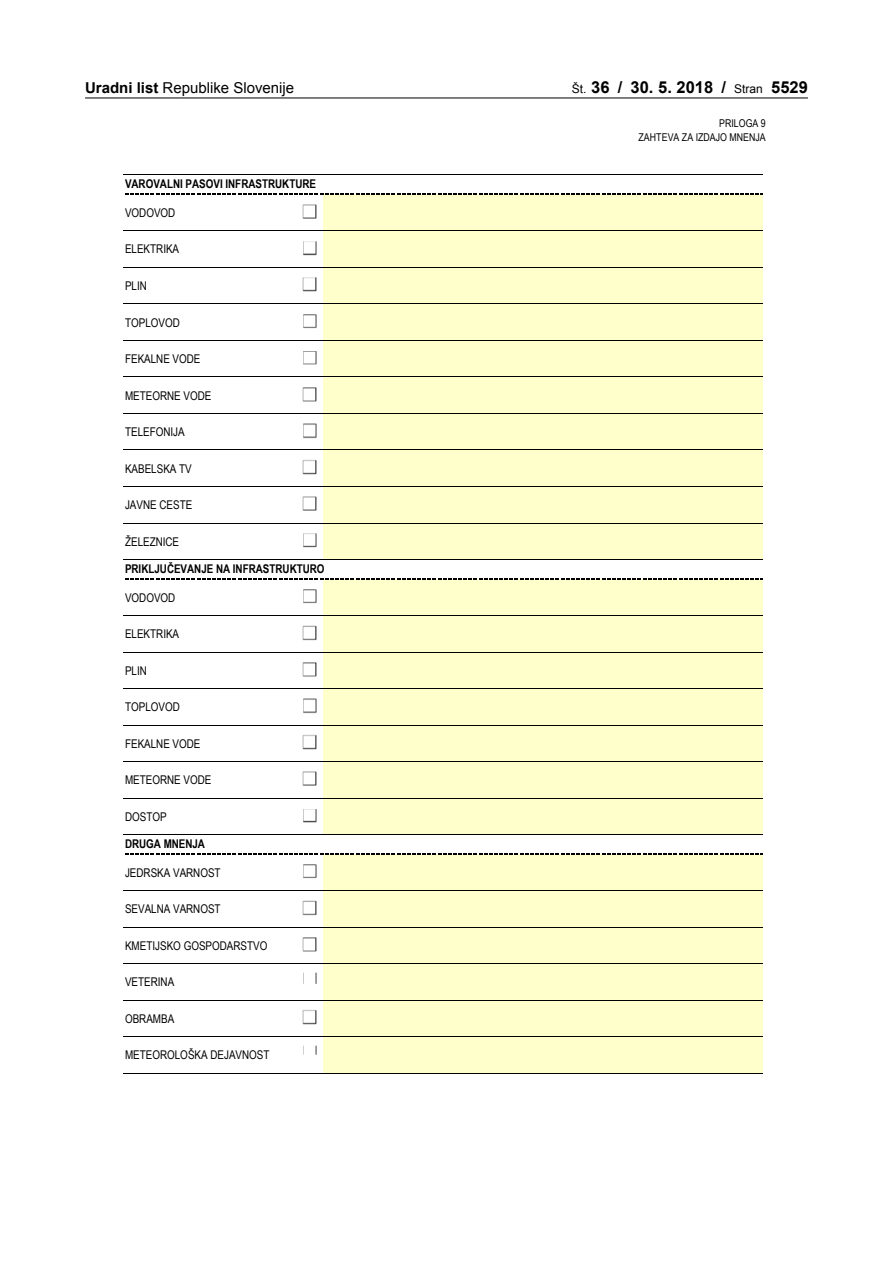
<style>
.page{position:relative;width:893px;height:1263px;background:#fff}
.page>*{position:absolute;margin:0;border:0;box-sizing:border-box;transform-origin:0 0}
.t1{font:700 16.5px "Arial";color:#000}
.t2{font:15px "Arial";color:#000}
.t3{font:12px "Arial Narrow";color:#000}
.t4{font:700 12px "Arial Narrow";letter-spacing:-.005em;color:#000}
.t5{font:10.8px/13.8px "Arial Narrow";letter-spacing:.005em;color:#000;text-align:right}
.s1{font-weight:700}
.s2{font-weight:400;font-size:12px}
</style>
<div class="page">
<hr style="left:85px;top:98px;width:723px;height:1px;background:#000">
<div style="left:323px;top:194px;width:439px;height:366px;background:#ffc"></div>
<div style="left:323px;top:579px;width:439px;height:256px;background:#ffc"></div>
<div style="left:323px;top:854px;width:439px;height:219px;background:#ffc"></div>
<hr style="left:123px;top:175px;width:639px;height:1px;background:#000">
<svg style="left:125px;top:194px;width:638px;height:1px"></svg>
<hr style="left:123px;top:231px;width:639px;height:1px;background:#000">
<hr style="left:123px;top:267px;width:639px;height:1px;background:#000">
<hr style="left:123px;top:304px;width:639px;height:1px;background:#000">
<hr style="left:123px;top:340px;width:639px;height:1px;background:#000">
<hr style="left:123px;top:377px;width:639px;height:1px;background:#000">
<hr style="left:123px;top:413px;width:639px;height:1px;background:#000">
<hr style="left:123px;top:450px;width:639px;height:1px;background:#000">
<hr style="left:123px;top:486px;width:639px;height:1px;background:#000">
<hr style="left:123px;top:523px;width:639px;height:1px;background:#000">
<hr style="left:123px;top:559px;width:639px;height:1px;background:#000">
<svg style="left:125px;top:578px;width:638px;height:1px"></svg>
<hr style="left:123px;top:615px;width:639px;height:1px;background:#000">
<hr style="left:123px;top:652px;width:639px;height:1px;background:#000">
<hr style="left:123px;top:688px;width:639px;height:1px;background:#000">
<hr style="left:123px;top:725px;width:639px;height:1px;background:#000">
<hr style="left:123px;top:761px;width:639px;height:1px;background:#000">
<hr style="left:123px;top:798px;width:639px;height:1px;background:#000">
<hr style="left:123px;top:834px;width:639px;height:1px;background:#000">
<svg style="left:125px;top:853px;width:638px;height:1px"></svg>
<hr style="left:123px;top:890px;width:639px;height:1px;background:#000">
<hr style="left:123px;top:927px;width:639px;height:1px;background:#000">
<hr style="left:123px;top:963px;width:639px;height:1px;background:#000">
<hr style="left:123px;top:1000px;width:639px;height:1px;background:#000">
<hr style="left:123px;top:1036px;width:639px;height:1px;background:#000">
<hr style="left:123px;top:1073px;width:639px;height:1px;background:#000">
<img style="left:302px;top:204px;width:15px;height:15px">
<img style="left:303px;top:241px;width:14px;height:14px">
<img style="left:302px;top:277px;width:15px;height:15px">
<img style="left:303px;top:314px;width:14px;height:14px">
<img style="left:303px;top:351px;width:14px;height:14px">
<img style="left:302px;top:387px;width:15px;height:14px">
<img style="left:303px;top:423px;width:14px;height:15px">
<img style="left:302px;top:459px;width:15px;height:15px">
<img style="left:302px;top:496px;width:15px;height:15px">
<img style="left:303px;top:533px;width:14px;height:15px">
<img style="left:303px;top:589px;width:14px;height:14px">
<img style="left:302px;top:625px;width:15px;height:15px">
<img style="left:302px;top:662px;width:15px;height:15px">
<img style="left:303px;top:698px;width:14px;height:15px">
<img style="left:302px;top:734px;width:15px;height:16px">
<img style="left:302px;top:771px;width:15px;height:15px">
<img style="left:303px;top:809px;width:14px;height:14px">
<img style="left:303px;top:864px;width:14px;height:15px">
<img style="left:302px;top:900px;width:15px;height:15px">
<img style="left:302px;top:937px;width:15px;height:15px">
<img style="left:303px;top:973px;width:14px;height:10px">
<img style="left:302px;top:1009px;width:15px;height:16px">
<img style="left:303px;top:1046px;width:14px;height:8px">
<p class="t2" style="left:85px;top:77px;width:211px"><span class="s1">Uradni list</span> Republike Slovenije</p>
<h1 class="t1" style="left:572px;top:75px;width:237px"><span class="s2">Št.</span> 36 / 30. 5. 2018 / <span class="s2">Stran</span> 5529</h1>
<p class="t5" style="left:638px;top:116px;width:129px">PRILOGA 9<br>ZAHTEVA ZA IZDAJO MNENJA</p>
<p class="t4" style="left:125px;top:175px;width:193px">VAROVALNI PASOVI INFRASTRUKTURE</p>
<p class="t3" style="left:125px;top:204px;width:52px">VODOVOD</p>
<p class="t3" style="left:125px;top:240px;width:56px">ELEKTRIKA</p>
<p class="t3" style="left:125px;top:277px;width:23px">PLIN</p>
<p class="t3" style="left:125px;top:313px;width:56px">TOPLOVOD</p>
<p class="t3" style="left:125px;top:350px;width:77px">FEKALNE VODE</p>
<p class="t3" style="left:125px;top:386px;width:88px">METEORNE VODE</p>
<p class="t3" style="left:125px;top:423px;width:61px">TELEFONIJA</p>
<p class="t3" style="left:125px;top:460px;width:68px">KABELSKA TV</p>
<p class="t3" style="left:125px;top:496px;width:69px">JAVNE CESTE</p>
<p class="t3" style="left:125px;top:533px;width:56px">ŽELEZNICE</p>
<p class="t4" style="left:125px;top:560px;width:201px">PRIKLJUČEVANJE NA INFRASTRUKTURO</p>
<p class="t3" style="left:125px;top:589px;width:52px">VODOVOD</p>
<p class="t3" style="left:125px;top:625px;width:56px">ELEKTRIKA</p>
<p class="t3" style="left:125px;top:662px;width:23px">PLIN</p>
<p class="t3" style="left:125px;top:698px;width:56px">TOPLOVOD</p>
<p class="t3" style="left:125px;top:735px;width:77px">FEKALNE VODE</p>
<p class="t3" style="left:125px;top:771px;width:88px">METEORNE VODE</p>
<p class="t3" style="left:125px;top:808px;width:43px">DOSTOP</p>
<p class="t4" style="left:125px;top:835px;width:82px">DRUGA MNENJA</p>
<p class="t3" style="left:125px;top:864px;width:97px">JEDRSKA VARNOST</p>
<p class="t3" style="left:125px;top:900px;width:97px">SEVALNA VARNOST</p>
<p class="t3" style="left:125px;top:937px;width:144px">KMETIJSKO GOSPODARSTVO</p>
<p class="t3" style="left:125px;top:973px;width:51px">VETERINA</p>
<p class="t3" style="left:125px;top:1010px;width:51px">OBRAMBA</p>
<p class="t3" style="left:125px;top:1046px;width:146px">METEOROLOŠKA DEJAVNOST</p>
</div>
